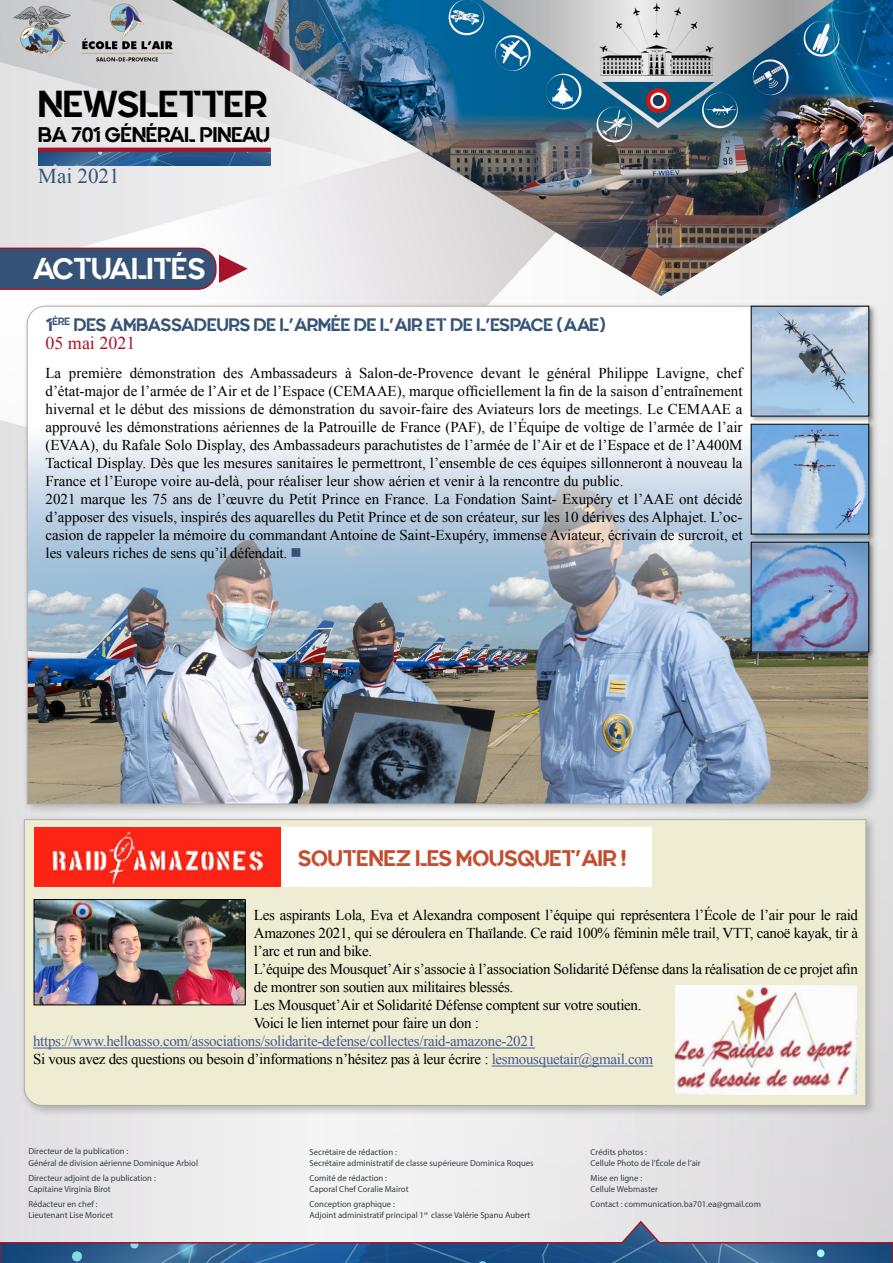
<style>
.page{position:relative;width:893px;height:1263px;background:#fff}
.page>*{position:absolute;margin:0;border:0;box-sizing:border-box;transform-origin:0 0}
.t1{font:37.35px "Quantify";color:#000}
.t2{font:30px "Quantify";color:#fff}
.t3{font:22.5px "Quantify";color:#c44d30}
.t4{font:21.15px "Quantify";color:#000}
.t5{font:21.15px "Times New Roman";color:#345377}
.t6{font:18px "Quantify";color:#345377}
.t7{font:18px "Times New Roman";color:#a9132a}
.t8{font:15px/18px "Times New Roman";color:#000}
.t9{font:15px/18px "Times New Roman";letter-spacing:-.02em;color:#000}
.t10{font:15px/18px "Times New Roman";letter-spacing:-.02em;color:#465792}
.t11{font:8.85px/11.4px "Myriad Pro";color:#38404a}
.s1{color:#345377}
.s2{color:#000}
</style>
<div class="page">
<img style="left:0;top:0;width:893px;height:306px">
<div style="left:22px;top:301px;width:858px;height:514px;background:#000;opacity:.25"></div>
<img style="left:27px;top:306px;width:842px;height:498px">
<div style="left:750px;top:305px;width:126px;height:118px;background:#000;opacity:.3"></div>
<img style="left:753px;top:308px;width:114px;height:106px">
<div style="left:750px;top:423px;width:126px;height:118px;background:#000;opacity:.3"></div>
<img style="left:753px;top:426px;width:114px;height:106px">
<div style="left:750px;top:541px;width:126px;height:118px;background:#000;opacity:.3"></div>
<img style="left:753px;top:544px;width:114px;height:106px">
<svg style="left:0;top:1219px;width:893px;height:44px;background:#8ea0b8"></svg>
<img style="left:38px;top:152px;width:233px;height:14px">
<svg style="left:38px;top:148px;width:233px;height:4px"></svg>
<svg style="left:0;top:247px;width:248px;height:44px;background:#5a6381"></svg>
<div style="left:19px;top:814px;width:858px;height:303px;background:#000;opacity:.25"></div>
<div style="left:24px;top:819px;width:842px;height:287px;background:#eeecd2"></div>
<img style="left:34px;top:827px;width:247px;height:59px">
<img style="left:36px;top:901px;width:207px;height:102px">
<div style="left:34px;top:899px;width:211px;height:106px;border:1px solid #000"></div>
<img style="left:675px;top:986px;width:182px;height:108px">
<div style="left:281px;top:827px;width:370px;height:59px;background:#fff"></div>
<hr style="left:33px;top:1048px;width:502px;height:1px;background:#465792">
<hr style="left:492px;top:1066px;width:161px;height:1px;background:#465792">
<h1 class="t1" style="left:38px;top:83px;width:231px">NEWSLETTER</h1>
<h3 class="t4" style="left:38px;top:123px;width:233px">BA 701 GÉNÉRAL PINEAU</h3>
<h3 class="t5" style="left:38px;top:161px;width:83px">Mai 2021</h3>
<h2 class="t2" style="left:32px;top:252px;width:175px">ACTUALITÉS</h2>
<p class="t6" style="left:45px;top:315px;width:562px">1<sup>ÈRE</sup> DES AMBASSADEURS DE L’ARMÉE DE L’AIR ET DE L’ESPACE (AAE)</p>
<p class="t7" style="left:45px;top:331px;width:91px">05 mai 2021</p>
<p class="t8" style="left:45px;top:364px;width:698px">La première démonstration des Ambassadeurs à Salon-de-Provence devant le général Philippe Lavigne, chef d’état-major de l’armée de l’Air et de l’Espace (CEMAAE), marque officiellement la fin de la saison d’entraînement hivernal et le début des missions de démonstration du savoir-faire des Aviateurs lors de meetings. Le CEMAAE a approuvé les démonstrations aériennes de la Patrouille de France (PAF), de l’Équipe de voltige de l’armée de l’air (EVAA), du Rafale Solo Display, des Ambassadeurs parachutistes de l’armée de l’Air et de l’Espace et de l’A400M Tactical Display. Dès que les mesures sanitaires le permettront, l’ensemble de ces équipes sillonneront à nouveau la France et l’Europe voire au-delà, pour réaliser leur show aérien et venir à la rencontre du public.<br>2021 marque les 75 ans de l’œuvre du Petit Prince en France. La Fondation Saint- Exupéry et l’AAE ont décidé d’apposer des visuels, inspirés des aquarelles du Petit Prince et de son créateur, sur les 10 dérives des Alphajet. L’oc&shy;casion de rappeler la mémoire du commandant Antoine de Saint-Exupéry, immense Aviateur, écrivain de surcroit, et les valeurs riches de sens qu’il défendait. <span class="s1">■</span></p>
<h3 class="t3" style="left:298px;top:846px;width:330px">SOUTENEZ LES MOUSQUET’AIR !</h3>
<p class="t9" style="left:254px;top:906px;width:606px">Les aspirants Lola, Eva et Alexandra composent l’équipe qui représentera l’École de l’air pour le raid Amazones 2021, qui se déroulera en Thaïlande. Ce raid 100% féminin mêle trail, VTT, canoë kayak, tir à l’arc et run and bike.<br>L’équipe des Mousquet’Air s’associe à l’association Solidarité Défense dans la réalisation de ce projet afin de montrer son soutien aux militaires blessés.<br>Les Mousquet’Air et Solidarité Défense comptent sur votre soutien.<br>Voici le lien internet pour faire un don :</p>
<p class="t10" style="left:33px;top:1032px;width:622px">https://www.helloasso.com/associations/solidarite-defense/collectes/raid-amazone-2021<br><span class="s2">Si vous avez des questions ou besoin d’informations n’hésitez pas à leur écrire :</span> lesmousquetair@gmail.com</p>
<p class="t11" style="left:28px;top:1145px;width:171px">Directeur de la publication :<br>Général de division aérienne Dominique Arbiol</p>
<p class="t11" style="left:28px;top:1172px;width:129px">Directeur adjoint de la publication :<br>Capitaine Virginia Birot</p>
<p class="t11" style="left:28px;top:1198px;width:86px">Rédacteur en chef :<br>Lieutenant Lise Moricet</p>
<p class="t11" style="left:309px;top:1146px;width:226px">Secrétaire de rédaction :<br>Secrétaire administratif de classe supérieure Dominica Roques</p>
<p class="t11" style="left:309px;top:1172px;width:101px">Comité de rédaction :<br>Caporal Chef Coralie Mairot</p>
<p class="t11" style="left:309px;top:1198px;width:222px">Conception graphique :<br>Adjoint administratif principal 1<sup>re</sup> classe Valérie Spanu Aubert</p>
<p class="t11" style="left:591px;top:1146px;width:112px">Crédits photos :<br>Cellule Photo de l’École de l’air</p>
<p class="t11" style="left:591px;top:1172px;width:69px">Mise en ligne :<br>Cellule Webmaster</p>
<p class="t11" style="left:591px;top:1198px;width:172px">Contact : communication.ba701.ea@gmail.com</p>
</div>
